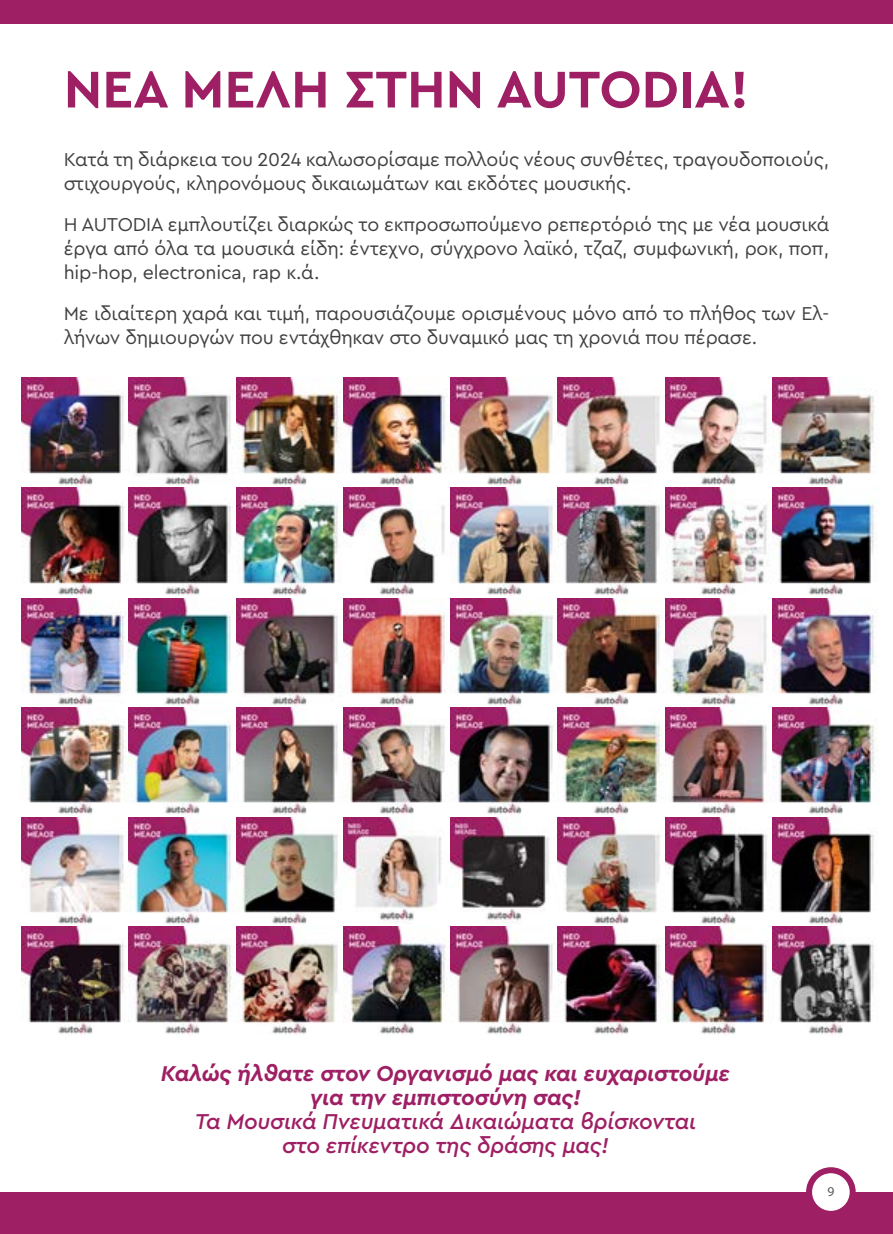
<style>
.page{position:relative;width:893px;height:1234px;background:#fff}
.page>*{position:absolute;margin:0;border:0;box-sizing:border-box;transform-origin:0 0}
.t1{font:700 54px "Cera Pro";color:#9e1f63}
.t2{font:italic 500 22.5px/24px "Cera Pro";letter-spacing:-.01em;color:#9e1f63;text-align:center}
.t3{font:italic 700 22.5px/24px "Cera Pro";letter-spacing:-.01em;color:#9e1f63;text-align:center}
.t4{font:19.5px/24px "Cera Pro";letter-spacing:-.01em;color:#404040}
.t5{font:13.5px "Myriad Pro";color:#58595b}
</style>
<div class="page">
<div style="left:0;top:1191px;width:893px;height:42px;background:#9e1f63"></div>
<svg style="left:809px;top:1169px;width:44px;height:44px"></svg>
<div style="left:806px;top:1166px;width:50px;height:50px;border:6px solid #9e1f63;border-radius:50%"></div>
<div style="left:0;top:0;width:893px;height:24px;background:#9e1f63"></div>
<img style="left:22px;top:378px;width:856px;height:657px">
<h1 class="t1" style="left:64px;top:53px;width:686px">ΝΈΑ ΜΈΛΗ ΣΤΗΝ AUTODIA!</h1>
<p class="t4" style="left:64px;top:146px;width:767px">Κατά τη διάρκεια του 2024 καλωσορίσαμε πολλούς νέους συνθέτες, τραγουδοποιούς, στιχουργούς, κληρονόμους δικαιωμάτων και εκδότες μουσικής.</p>
<p class="t4" style="left:64px;top:211px;width:767px;text-align:justify">Η AUTODIA εμπλουτίζει διαρκώς το εκπροσωπούμενο ρεπερτόριό της με νέα μουσικά έργα από όλα τα μουσικά είδη: έντεχνο, σύγχρονο λαϊκό, τζαζ, συμφωνική, ροκ, ποπ, hip-hop, electronica, rap κ.ά.</p>
<p class="t4" style="left:64px;top:300px;width:767px">Με ιδιαίτερη χαρά και τιμή, παρουσιάζουμε ορισμένους μόνο από το πλήθος των Ελ&shy;λήνων δημιουργών που εντάχθηκαν στο δυναμικό μας τη χρονιά που πέρασε.</p>
<p class="t3" style="left:161px;top:1060px;width:571px">Καλώς ήλθατε στον Οργανισμό μας και ευχαριστούμε για την εμπιστοσύνη σας!</p>
<p class="t2" style="left:195px;top:1108px;width:503px">Τα Μουσικά Πνευματικά Δικαιώματα βρίσκονται στο επίκεντρο της δράσης μας!</p>
<p class="t5" style="left:827px;top:1182px;width:8px">9</p>
</div>
